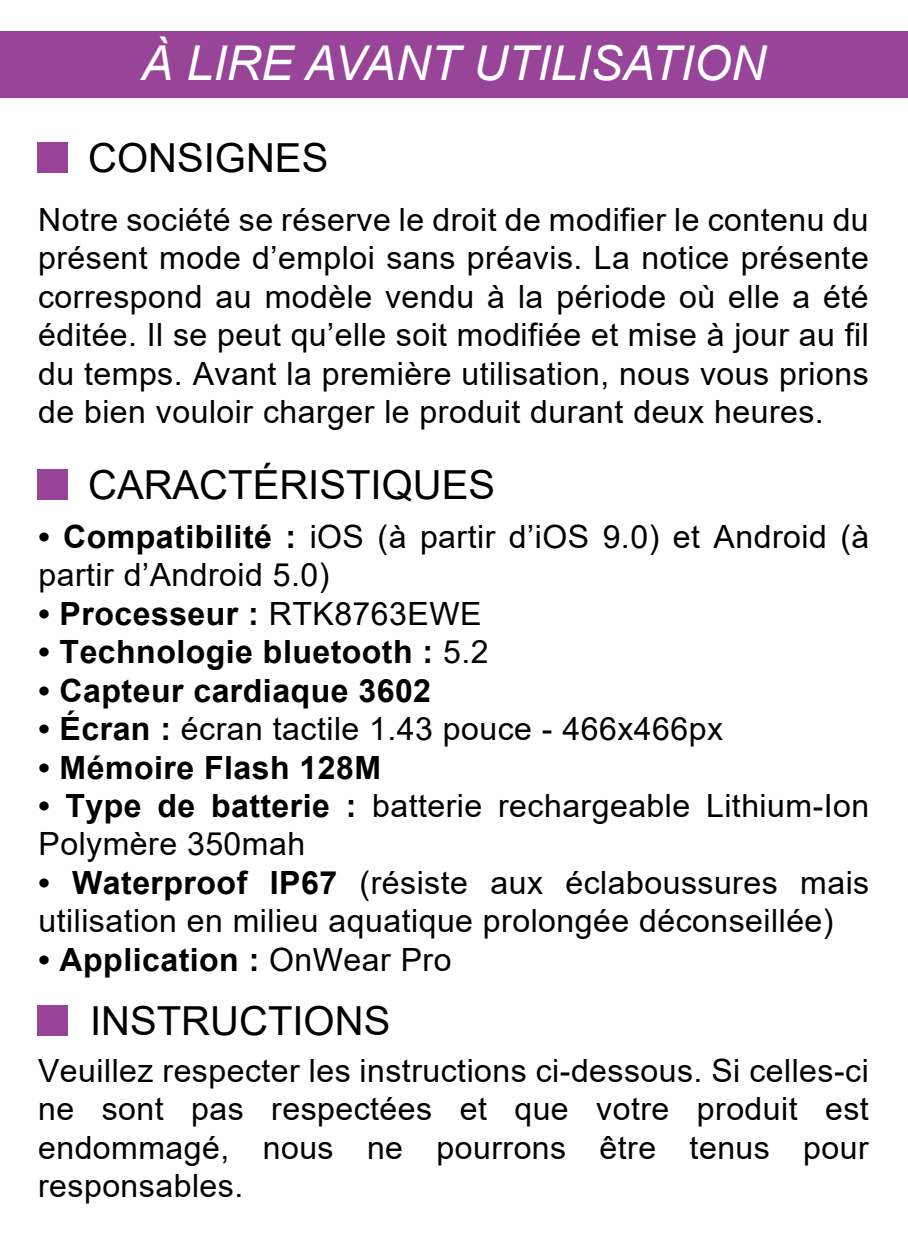
<style>
.page{position:relative;width:908px;height:1248px;background:#fff}
.page>*{position:absolute;margin:0;border:0;box-sizing:border-box;transform-origin:0 0}
.t1{font:italic 48px "Arial";color:#fff}
.t2{font:40px "Arial";color:#000}
.t3{font:32px/38.4px "Arial";letter-spacing:.015em;color:#000}
.t4{font:700 32px "Arial";letter-spacing:.015em;color:#000}
.s1{font-weight:700}
.s2{font-weight:400}
</style>
<div class="page">
<div style="left:0;top:31px;width:907px;height:66px;background:#974499"></div>
<div style="left:37px;top:142px;width:30px;height:31px;background:#974499"></div>
<div style="left:37px;top:469px;width:30px;height:30px;background:#974499"></div>
<div style="left:37px;top:1005px;width:30px;height:30px;background:#974499"></div>
<h1 class="t1" style="left:141px;top:33px;width:626px">À LIRE AVANT UTILISATION</h1>
<p class="t2" style="left:88px;top:131px;width:242px">CONSIGNES</p>
<p class="t3" style="left:38px;top:200px;width:831px;text-align:justify">Notre société se réserve le droit de modifier le contenu du présent mode d’emploi sans préavis. La notice présente correspond au modèle vendu à la période où elle a été éditée. Il se peut qu’elle soit modifiée et mise à jour au fil du temps. Avant la première utilisation, nous vous prions de bien vouloir charger le produit durant deux heures.</p>
<p class="t2" style="left:88px;top:457px;width:408px">CARACTÉRISTIQUES</p>
<p class="t3" style="left:39px;top:517px;width:831px"><span class="s1">• Compatibilité :</span> iOS (à partir d’iOS 9.0) et Android (à partir d’Android 5.0)</p>
<p class="t4" style="left:39px;top:591px;width:444px">• Processeur : <span class="s2">RTK8763EWE</span></p>
<p class="t4" style="left:39px;top:629px;width:451px">• Technologie bluetooth : <span class="s2">5.2</span></p>
<p class="t4" style="left:39px;top:668px;width:394px">• Capteur cardiaque 3602</p>
<p class="t3" style="left:39px;top:709px;width:685px"><span class="s1">• Écran :</span> écran tactile 1.43 pouce - 466x466px</p>
<p class="t4" style="left:39px;top:744px;width:344px">• Mémoire Flash 128M</p>
<p class="t3" style="left:39px;top:786px;width:831px"><span class="s1">• Type de batterie :</span> batterie rechargeable Lithium-Ion<br>Polymère 350mah</p>
<p class="t3" style="left:39px;top:863px;width:831px"><span class="s1">• Waterproof IP67</span> (résiste aux éclaboussures mais utilisation en milieu aquatique prolongée déconseillée)</p>
<p class="t4" style="left:39px;top:936px;width:414px">• Application : <span class="s2">OnWear Pro</span></p>
<p class="t2" style="left:90px;top:993px;width:301px">INSTRUCTIONS</p>
<p class="t3" style="left:38px;top:1051px;width:831px;text-align:justify">Veuillez respecter les instructions ci-dessous. Si celles-ci ne sont pas respectées et que votre produit est endommagé, nous ne pourrons être tenus pour responsables.</p>
</div>
